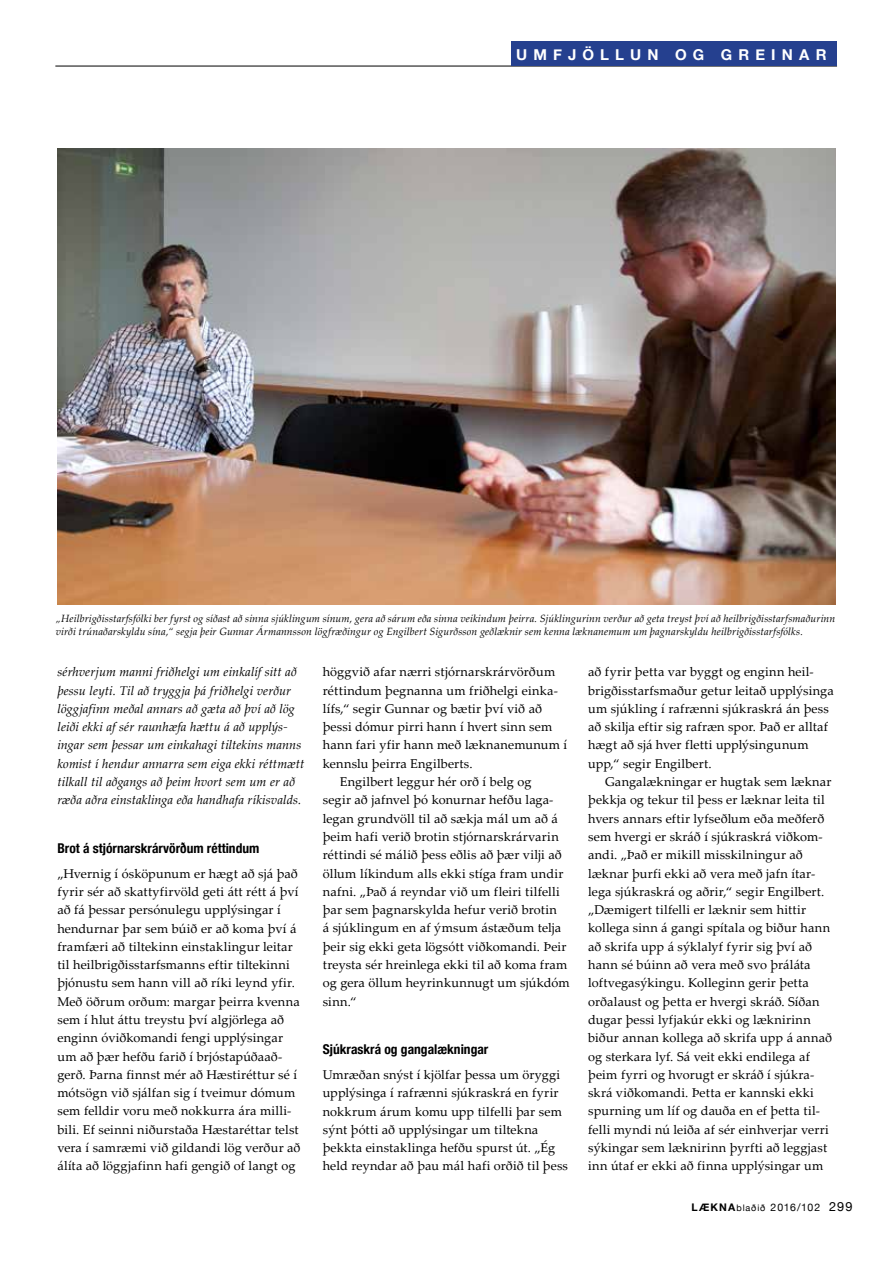
<style>
.page{position:relative;width:893px;height:1263px;background:#fff}
.page>*{position:absolute;margin:0;border:0;box-sizing:border-box;transform-origin:0 0}
.t1{font:700 15px "Helvetica Neue";letter-spacing:.41em;color:#fff}
.t2{font:700 condensed 13.5px "Helvetica Neue";color:#000}
.t3{font:12.75px/18.3px "Palatino Linotype";letter-spacing:.01em;color:#000}
.t4{font:italic 12.75px/18.3px "Palatino Linotype";letter-spacing:.005em;color:#000}
.t5{font:italic 10.5px/13.5px "Palatino Linotype";letter-spacing:.01em;color:#000}
.t6{font:10.5px "Helvetica Neue";letter-spacing:.07em;color:#000}
.s1{font-weight:700}
.s2{font-size:9px}
.s3{font-size:12.75px}
</style>
<div class="page">
<hr style="left:55px;top:66px;width:782px;height:1px;background:#000">
<div style="left:512px;top:41px;width:325px;height:25px;background:#25408f"></div>
<img style="left:57px;top:149px;width:779px;height:455px">
<p class="t1" style="left:516px;top:43px;width:312px">UMFJÖLLUN OG GREINAR</p>
<p class="t5" style="left:56px;top:611px;width:781px">„Heilbrigðisstarfsfólki ber fyrst og síðast að sinna sjúklingum sínum, gera að sárum eða sinna veikindum þeirra. Sjúklingurinn verður að geta treyst því að heilbrigðisstarfsmaðurinn virði trúnaðarskyldu sína,“ segja þeir Gunnar Ármannsson lögfræðingur og Engilbert Sigurðsson geðlæknir sem kenna læknanemum um þagnarskyldu heilbrigðisstarfsfólks.</p>
<p class="t4" style="left:57px;top:662px;width:248px">sérhverjum manni friðhelgi um einkalíf sitt að þessu leyti. Til að tryggja þá friðhelgi verður löggjafinn meðal annars að gæta að því að lög leiði ekki af sér raunhæfa hættu á að upplýs&shy;ingar sem þessar um einkahagi tiltekins manns komist í hendur annarra sem eiga ekki réttmætt tilkall til aðgangs að þeim hvort sem um er að ræða aðra einstaklinga eða handhafa ríkisvalds.</p>
<p class="t2" style="left:57px;top:837px;width:203px">Brot á stjórnarskrárvörðum réttindum</p>
<p class="t3" style="left:57px;top:864px;width:245px">„Hvernig í ósköpunum er hægt að sjá það fyrir sér að skattyfirvöld geti átt rétt á því að fá þessar persónulegu upplýsingar í hendurnar þar sem búið er að koma því á framfæri að tiltekinn einstaklingur leitar til heilbrigðisstarfsmanns eftir tiltekinni þjónustu sem hann vill að ríki leynd yfir.<br>Með öðrum orðum: margar þeirra kvenna sem í hlut áttu treystu því algjörlega að enginn óviðkomandi fengi upplýsingar um að þær hefðu farið í brjóstapúðaað&shy;gerð. Þarna finnst mér að Hæstiréttur sé í mótsögn við sjálfan sig í tveimur dómum sem felldir voru með nokkurra ára milli&shy;bili. Ef seinni niðurstaða Hæstaréttar telst vera í samræmi við gildandi lög verður að álíta að löggjafinn hafi gengið of langt og</p>
<p class="t3" style="left:323px;top:662px;width:234px">höggvið afar nærri stjórnarskrárvörðum</p>
<p class="t3" style="left:323px;top:680px;width:237px">réttindum þegnanna um friðhelgi einka-</p>
<p class="t3" style="left:323px;top:699px;width:221px">lífs,“ segir Gunnar og bætir því við að</p>
<p class="t3" style="left:323px;top:717px;width:231px">þessi dómur pirri hann í hvert sinn sem</p>
<p class="t3" style="left:323px;top:735px;width:246px">hann fari yfir hann með læknanemunum í</p>
<p class="t3" style="left:323px;top:754px;width:151px">kennslu þeirra Engilberts.</p>
<p class="t3" style="left:340px;top:772px;width:193px">Engilbert leggur hér orð í belg og</p>
<p class="t3" style="left:323px;top:790px;width:232px">segir að jafnvel þó konurnar hefðu laga-</p>
<p class="t3" style="left:323px;top:809px;width:237px">legan grundvöll til að sækja mál um að á</p>
<p class="t3" style="left:323px;top:827px;width:238px">þeim hafi verið brotin stjórnarskrárvarin</p>
<p class="t3" style="left:323px;top:845px;width:240px">réttindi sé málið þess eðlis að þær vilji að</p>
<p class="t3" style="left:323px;top:863px;width:242px">öllum líkindum alls ekki stíga fram undir</p>
<p class="t3" style="left:323px;top:882px;width:239px">nafni. „Það á reyndar við um fleiri tilfelli</p>
<p class="t3" style="left:323px;top:900px;width:236px">þar sem þagnarskylda hefur verið brotin</p>
<p class="t3" style="left:323px;top:918px;width:240px">á sjúklingum en af ýmsum ástæðum telja</p>
<p class="t3" style="left:323px;top:937px;width:245px">þeir sig ekki geta lögsótt viðkomandi. Þeir</p>
<p class="t3" style="left:323px;top:955px;width:246px">treysta sér hreinlega ekki til að koma fram</p>
<p class="t3" style="left:323px;top:973px;width:248px">og gera öllum heyrinkunnugt um sjúkdóm</p>
<p class="t3" style="left:323px;top:991px;width:35px">sinn.“</p>
<p class="t2" style="left:323px;top:1038px;width:167px">Sjúkraskrá og gangalækningar</p>
<p class="t3" style="left:323px;top:1065px;width:247px">Umræðan snýst í kjölfar þessa um öryggi upplýsinga í rafrænni sjúkraskrá en fyrir nokkrum árum komu upp tilfelli þar sem sýnt þótti að upplýsingar um tiltekna þekkta einstaklinga hefðu spurst út. „Ég held reyndar að þau mál hafi orðið til þess</p>
<p class="t3" style="left:588px;top:662px;width:247px">að fyrir þetta var byggt og enginn heil&shy;brigðisstarfsmaður getur leitað upplýsinga um sjúkling í rafrænni sjúkraskrá án þess að skilja eftir sig rafræn spor. Það er alltaf hægt að sjá hver fletti upplýsingunum upp,“ segir Engilbert.</p>
<p class="t3" style="left:588px;top:772px;width:245px;text-indent:17px">Gangalækningar er hugtak sem læknar þekkja og tekur til þess er læknar leita til hvers annars eftir lyfseðlum eða meðferð sem hvergi er skráð í sjúkraskrá viðkom&shy;andi. „Það er mikill misskilningur að læknar þurfi ekki að vera með jafn ítar&shy;lega sjúkraskrá og aðrir,“ segir Engilbert. „Dæmigert tilfelli er læknir sem hittir kollega sinn á gangi spítala og biður hann að skrifa upp á sýklalyf fyrir sig því að hann sé búinn að vera með svo þráláta loftvegasýkingu. Kolleginn gerir þetta orðalaust og þetta er hvergi skráð. Síðan dugar þessi lyfjakúr ekki og læknirinn biður annan kollega að skrifa upp á annað og sterkara lyf. Sá veit ekki endilega af þeim fyrri og hvorugt er skráð í sjúkra&shy;skrá viðkomandi. Þetta er kannski ekki spurning um líf og dauða en ef þetta til&shy;felli myndi nú leiða af sér einhverjar verri sýkingar sem læknirinn þyrfti að leggjast inn útaf er ekki að finna upplýsingar um</p>
<p class="t6" style="left:692px;top:1200px;width:162px"><span class="s1">LÆKNA</span><span class="s2">blaðið</span> 2016/102 <span class="s3">299</span></p>
</div>
